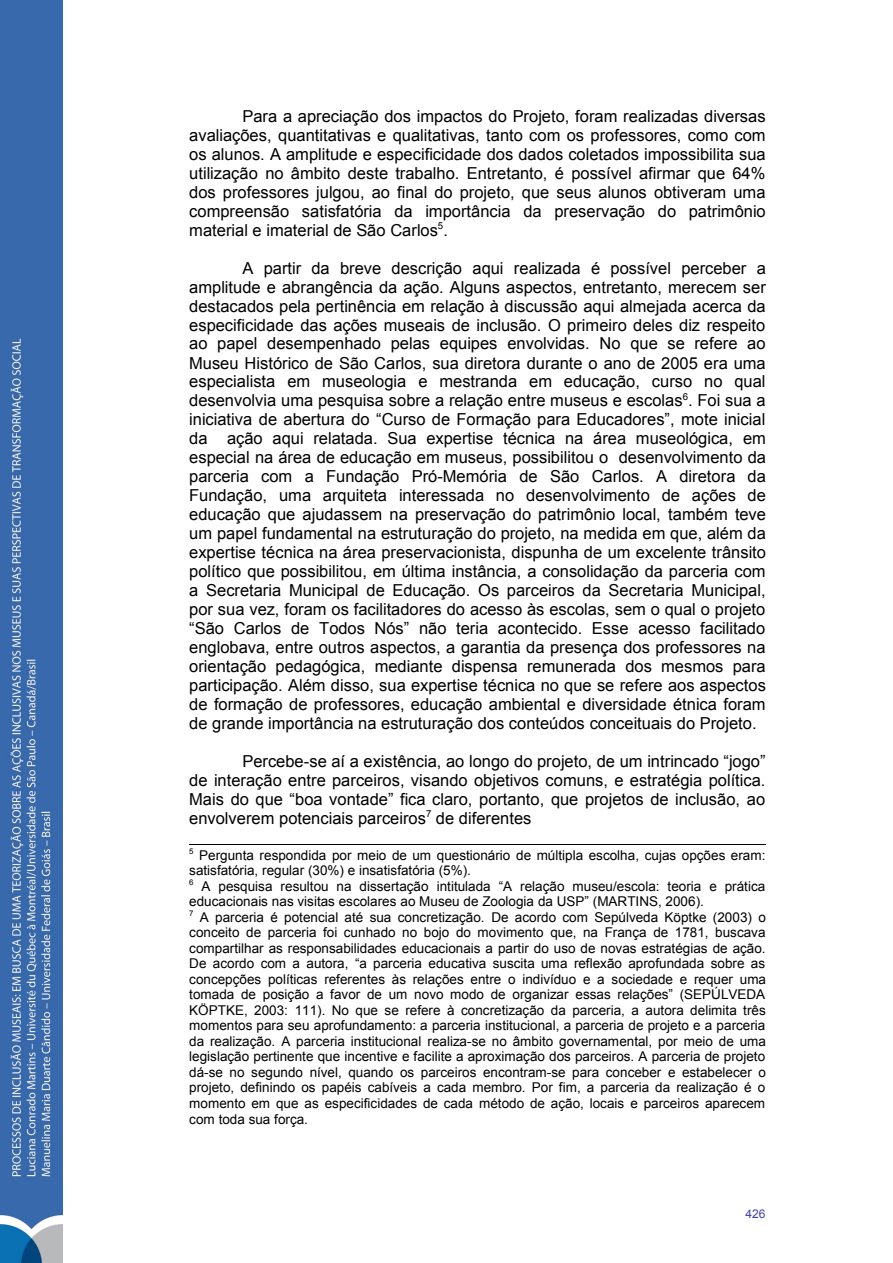
<style>
.page{position:relative;width:893px;height:1263px;background:#fff}
.page>*{position:absolute;margin:0;border:0;box-sizing:border-box;transform-origin:0 0}
.t1{font:16.5px/19px "Arial";color:#000;text-align:justify}
.t2{font:13.5px/15.5px "Arial";color:#000}
.t3{font:12px "Arial";color:#4040ab}
</style>
<div class="page">
<img style="left:0;top:0;width:62px;height:1263px">
<hr style="left:189px;top:845px;width:576px;height:1px;background:#000">
<p class="t1" style="left:189px;top:107px;width:578px;text-indent:53px">Para a apreciação dos impactos do Projeto, foram realizadas diversas avaliações, quantitativas e qualitativas, tanto com os professores, como com os alunos. A amplitude e especificidade dos dados coletados impossibilita sua utilização no âmbito deste trabalho. Entretanto, é possível afirmar que 64% dos professores julgou, ao final do projeto, que seus alunos obtiveram uma compreensão satisfatória da importância da preservação do patrimônio material e imaterial de São Carlos<sup>5</sup>.</p>
<p class="t1" style="left:189px;top:258px;width:578px;text-indent:53px">A partir da breve descrição aqui realizada é possível perceber a amplitude e abrangência da ação. Alguns aspectos, entretanto, merecem ser destacados pela pertinência em relação à discussão aqui almejada acerca da especificidade das ações museais de inclusão. O primeiro deles diz respeito ao papel desempenhado pelas equipes envolvidas. No que se refere ao Museu Histórico de São Carlos, sua diretora durante o ano de 2005 era uma especialista em museologia e mestranda em educação, curso no qual desenvolvia uma pesquisa sobre a relação entre museus e escolas<sup>6</sup>. Foi sua a iniciativa de abertura do “Curso de Formação para Educadores”, mote inicial da ação aqui relatada. Sua expertise técnica na área museológica, em especial na área de educação em museus, possibilitou o desenvolvimento da parceria com a Fundação Pró-Memória de São Carlos. A diretora da Fundação, uma arquiteta interessada no desenvolvimento de ações de educação que ajudassem na preservação do patrimônio local, também teve um papel fundamental na estruturação do projeto, na medida em que, além da expertise técnica na área preservacionista, dispunha de um excelente trânsito político que possibilitou, em última instância, a consolidação da parceria com a Secretaria Municipal de Educação. Os parceiros da Secretaria Municipal, por sua vez, foram os facilitadores do acesso às escolas, sem o qual o projeto “São Carlos de Todos Nós” não teria acontecido. Esse acesso facilitado englobava, entre outros aspectos, a garantia da presença dos professores na orientação pedagógica, mediante dispensa remunerada dos mesmos para participação. Além disso, sua expertise técnica no que se refere aos aspectos de formação de professores, educação ambiental e diversidade étnica foram de grande importância na estruturação dos conteúdos conceituais do Projeto.</p>
<p class="t1" style="left:189px;top:752px;width:578px;text-indent:53px">Percebe-se aí a existência, ao longo do projeto, de um intrincado “jogo” de interação entre parceiros, visando objetivos comuns, e estratégia política.<br>Mais do que “boa vontade” fica claro, portanto, que projetos de inclusão, ao envolverem potenciais parceiros<sup>7</sup> de diferentes</p>
<p class="t2" style="left:189px;top:847px;width:578px"><sup>5</sup> Pergunta respondida por meio de um questionário de múltipla escolha, cujas opções eram: satisfatória, regular (30%) e insatisfatória (5%).<br><sup>6</sup> A pesquisa resultou na dissertação intitulada “A relação museu/escola: teoria e prática educacionais nas visitas escolares ao Museu de Zoologia da USP” (MARTINS, 2006).<br><sup>7</sup> A parceria é potencial até sua concretização. De acordo com Sepúlveda Köptke (2003) o conceito de parceria foi cunhado no bojo do movimento que, na França de 1781, buscava compartilhar as responsabilidades educacionais a partir do uso de novas estratégias de ação.<br>De acordo com a autora, “a parceria educativa suscita uma reflexão aprofundada sobre as concepções políticas referentes às relações entre o indivíduo e a sociedade e requer uma tomada de posição a favor de um novo modo de organizar essas relações” (SEPÚLVEDA KÖPTKE, 2003: 111). No que se refere à concretização da parceria, a autora delimita três momentos para seu aprofundamento: a parceria institucional, a parceria de projeto e a parceria da realização. A parceria institucional realiza-se no âmbito governamental, por meio de uma legislação pertinente que incentive e facilite a aproximação dos parceiros. A parceria de projeto dá-se no segundo nível, quando os parceiros encontram-se para conceber e estabelecer o projeto, definindo os papéis cabíveis a cada membro. Por fim, a parceria da realização é o momento em que as especificidades de cada método de ação, locais e parceiros aparecem com toda sua força.</p>
<p class="t3" style="left:745px;top:1206px;width:22px">426</p>
</div>
